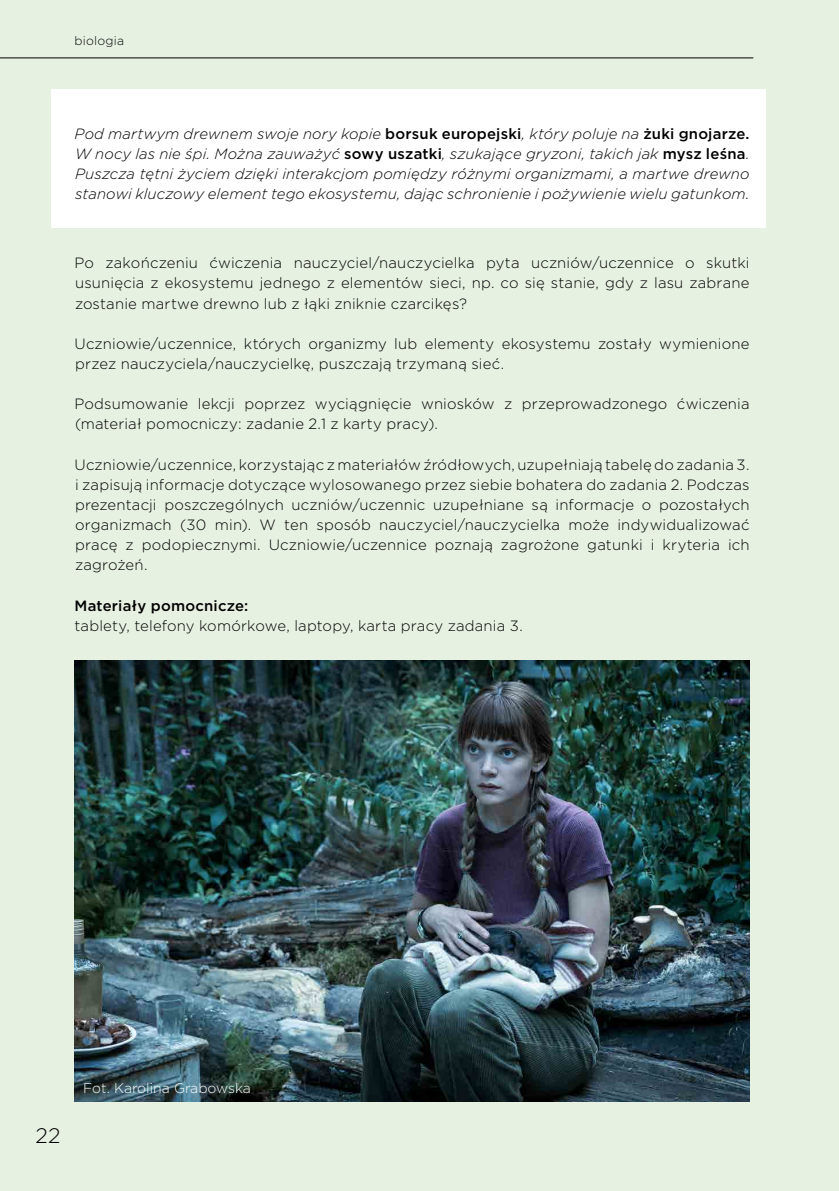
<style>
.page{position:relative;width:839px;height:1191px;background:#fff}
.page>*{position:absolute;margin:0;border:0;box-sizing:border-box;transform-origin:0 0}
.t1{font:300 21px "Gotham";color:#000}
.t2{font:300 14.88px/20.1px "Gotham";letter-spacing:.01em;color:#000;text-align:justify}
.t3{font:italic 300 14.88px/20.1px "Gotham";letter-spacing:.005em;color:#000;text-align:justify}
.t4{font:500 14.88px "Gotham";letter-spacing:.015em;color:#000}
.t5{font:300 14px "Gotham";color:#fff}
.t6{font:300 12.25px "Gotham";letter-spacing:.02em;color:#000}
.s1{font-weight:500;font-style:normal}
</style>
<div class="page">
<div style="left:0;top:0;width:838px;height:1191px;background:#e7f1e2"></div>
<div style="left:51px;top:89px;width:715px;height:139px;background:#fff"></div>
<img style="left:74px;top:660px;width:675px;height:441px">
<hr style="left:0;top:57px;width:753px;height:1px;background:#000">
<p class="t6" style="left:74px;top:32px;width:51px">biologia</p>
<p class="t3" style="left:74px;top:123px;width:676px">Pod martwym drewnem swoje nory kopie <span class="s1">borsuk europejski</span>, który poluje na <span class="s1">żuki gnojarze.<br></span>W nocy las nie śpi. Można zauważyć <span class="s1">sowy uszatki</span>, szukające gryzoni, takich jak <span class="s1">mysz leśna</span>.<br>Puszcza tętni życiem dzięki interakcjom pomiędzy różnymi organizmami, a martwe drewno stanowi kluczowy element tego ekosystemu, dając schronienie i pożywienie wielu gatunkom.</p>
<p class="t2" style="left:74px;top:252px;width:676px">Po zakończeniu ćwiczenia nauczyciel/nauczycielka pyta uczniów/uczennice o skutki usunięcia z ekosystemu jednego z elementów sieci, np. co się stanie, gdy z lasu zabrane zostanie martwe drewno lub z łąki zniknie czarcikęs?</p>
<p class="t2" style="left:74px;top:333px;width:676px">Uczniowie/uczennice, których organizmy lub elementy ekosystemu zostały wymienione przez nauczyciela/nauczycielkę, puszczają trzymaną sieć.</p>
<p class="t2" style="left:74px;top:393px;width:676px">Podsumowanie lekcji poprzez wyciągnięcie wniosków z przeprowadzonego ćwiczenia (materiał pomocniczy: zadanie 2.1 z karty pracy).</p>
<p class="t2" style="left:74px;top:454px;width:676px">Uczniowie/uczennice, korzystając z materiałów źródłowych, uzupełniają tabelę do zadania 3. i zapisują informacje dotyczące wylosowanego przez siebie bohatera do zadania 2. Podczas prezentacji poszczególnych uczniów/uczennic uzupełniane są informacje o pozostałych organizmach (30 min). W ten sposób nauczyciel/nauczycielka może indywidualizować pracę z podopiecznymi. Uczniowie/uczennice poznają zagrożone gatunki i kryteria ich zagrożeń.</p>
<p class="t4" style="left:74px;top:595px;width:175px">Materiały pomocnicze:</p>
<p class="t2" style="left:74px;top:615px;width:450px">tablety, telefony komórkowe, laptopy, karta pracy zadania 3.</p>
<h1 class="t1" style="left:36px;top:1122px;width:26px">22</h1>
<p class="t5" style="left:83px;top:1079px;width:169px">Fot. Karolina Grabowska</p>
</div>
